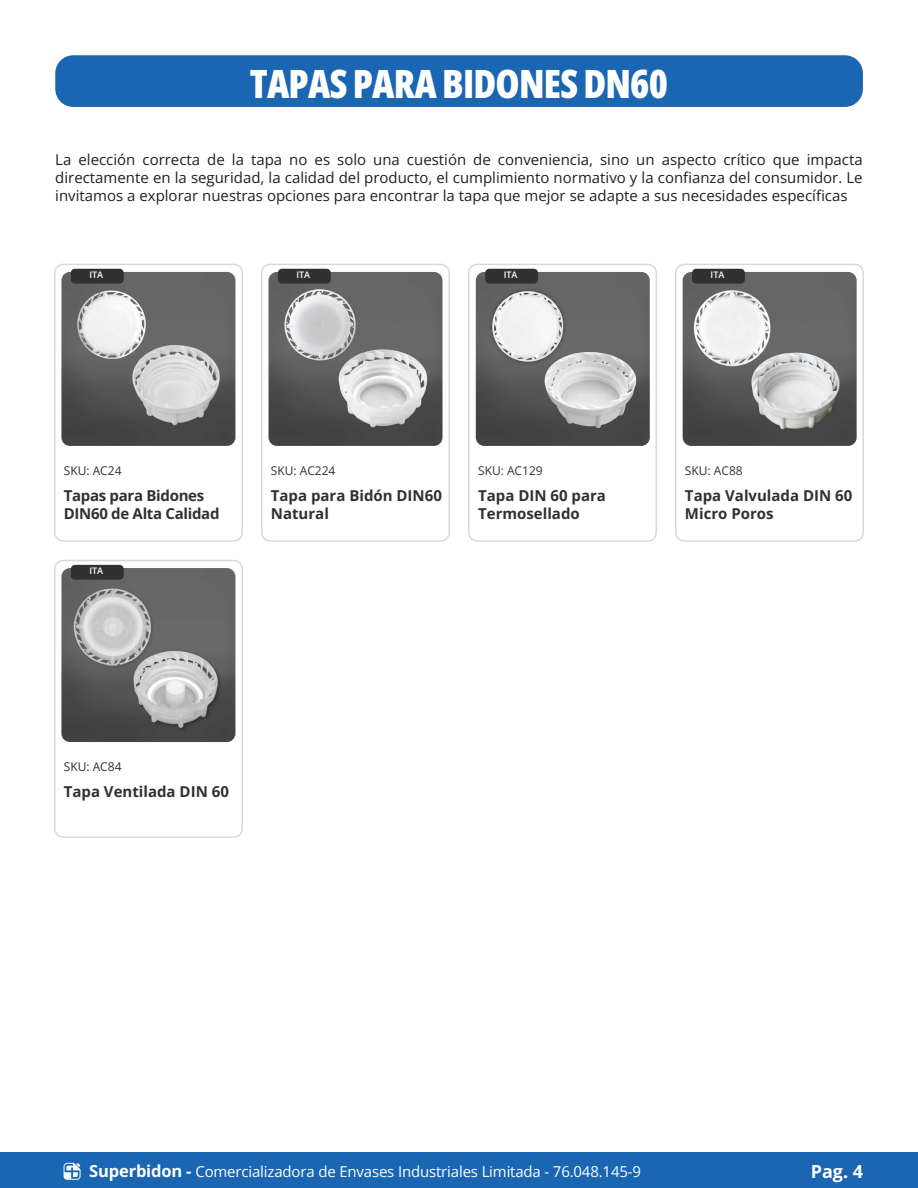
<style>
.page{position:relative;width:918px;height:1188px;background:#fff}
.page>*{position:absolute;margin:0;border:0;box-sizing:border-box;transform-origin:0 0}
.t1{font:800 39px "Open Sans Condensed";letter-spacing:-.02em;color:#fff}
.t2{font:700 18px "Open Sans";color:#fff}
.t3{font:15px/18px "Open Sans";color:#231f20;text-align:justify}
.t4{font:700 15px/18px "Open Sans";color:#323131}
.t5{font:15px "Open Sans";letter-spacing:-.01em;color:#fff}
.t6{font:700 15px/18px "Open Sans";letter-spacing:-.02em;color:#323131}
.t7{font:12px "Open Sans";color:#323131}
.t8{font:600 9px "Open Sans";color:#fff}
.s1{font-weight:700;font-size:16.5px}
</style>
<div class="page">
<div style="left:55px;top:55px;width:808px;height:52px;background:#1a66b2;border-radius:18px"></div>
<div style="left:0;top:1153px;width:918px;height:35px;background:#1a66b2"></div>
<svg style="left:64px;top:1163px;width:16px;height:17px"></svg>
<div style="left:54px;top:264px;width:189px;height:278px;border:2px solid #393d3f;border-radius:9px"></div>
<div style="left:261px;top:264px;width:189px;height:278px;border:2px solid #393d3f;border-radius:9px"></div>
<div style="left:468px;top:264px;width:189px;height:278px;border:2px solid #393d3f;border-radius:9px"></div>
<div style="left:675px;top:264px;width:189px;height:278px;border:2px solid #393d3f;border-radius:9px"></div>
<img style="left:61px;top:272px;width:174px;height:174px">
<img style="left:269px;top:272px;width:174px;height:174px">
<img style="left:476px;top:272px;width:174px;height:174px">
<img style="left:683px;top:272px;width:174px;height:174px">
<div style="left:71px;top:269px;width:53px;height:15px;background:#323131;border-radius:4px"></div>
<div style="left:278px;top:269px;width:53px;height:15px;background:#323131;border-radius:4px"></div>
<div style="left:485px;top:269px;width:53px;height:15px;background:#323131;border-radius:4px"></div>
<div style="left:692px;top:269px;width:53px;height:15px;background:#323131;border-radius:4px"></div>
<div style="left:54px;top:560px;width:189px;height:278px;border:2px solid #393d3f;border-radius:9px"></div>
<img style="left:61px;top:568px;width:174px;height:174px">
<div style="left:71px;top:565px;width:53px;height:15px;background:#323131;border-radius:4px"></div>
<p class="t1" style="left:250px;top:54px;width:420px">TAPAS PARA BIDONES DN60</p>
<p class="t3" style="left:55px;top:151px;width:809px">La elección correcta de la tapa no es solo una cuestión de conveniencia, sino un aspecto crítico que impacta directamente en la seguridad, la calidad del producto, el cumplimiento normativo y la confianza del consumidor. Le invitamos a explorar nuestras opciones para encontrar la tapa que mejor se adapte a sus necesidades específicas</p>
<p class="t8" style="left:89px;top:269px;width:15px">ITA</p>
<p class="t8" style="left:296px;top:269px;width:15px">ITA</p>
<p class="t8" style="left:504px;top:269px;width:15px">ITA</p>
<p class="t8" style="left:711px;top:269px;width:15px">ITA</p>
<p class="t7" style="left:64px;top:462px;width:59px">SKU: AC24</p>
<p class="t7" style="left:271px;top:462px;width:66px">SKU: AC224</p>
<p class="t7" style="left:478px;top:462px;width:66px">SKU: AC129</p>
<p class="t7" style="left:685px;top:462px;width:59px">SKU: AC88</p>
<p class="t6" style="left:64px;top:486px;width:157px">Tapas para Bidones<br>DIN60 de Alta Calidad</p>
<p class="t4" style="left:271px;top:486px;width:173px">Tapa para Bidón DIN60<br>Natural</p>
<p class="t4" style="left:478px;top:486px;width:129px">Tapa DIN 60 para<br>Termosellado</p>
<p class="t4" style="left:685px;top:486px;width:169px">Tapa Valvulada DIN 60<br>Micro Poros</p>
<p class="t8" style="left:89px;top:565px;width:15px">ITA</p>
<p class="t7" style="left:64px;top:759px;width:59px">SKU: AC84</p>
<p class="t4" style="left:64px;top:782px;width:167px">Tapa Ventilada DIN 60</p>
<p class="t5" style="left:89px;top:1161px;width:553px"><span class="s1">Superbidon -</span> Comercializadora de Envases Industriales Limitada - 76.048.145-9</p>
<p class="t2" style="left:811px;top:1159px;width:54px">Pag. 4</p>
</div>
